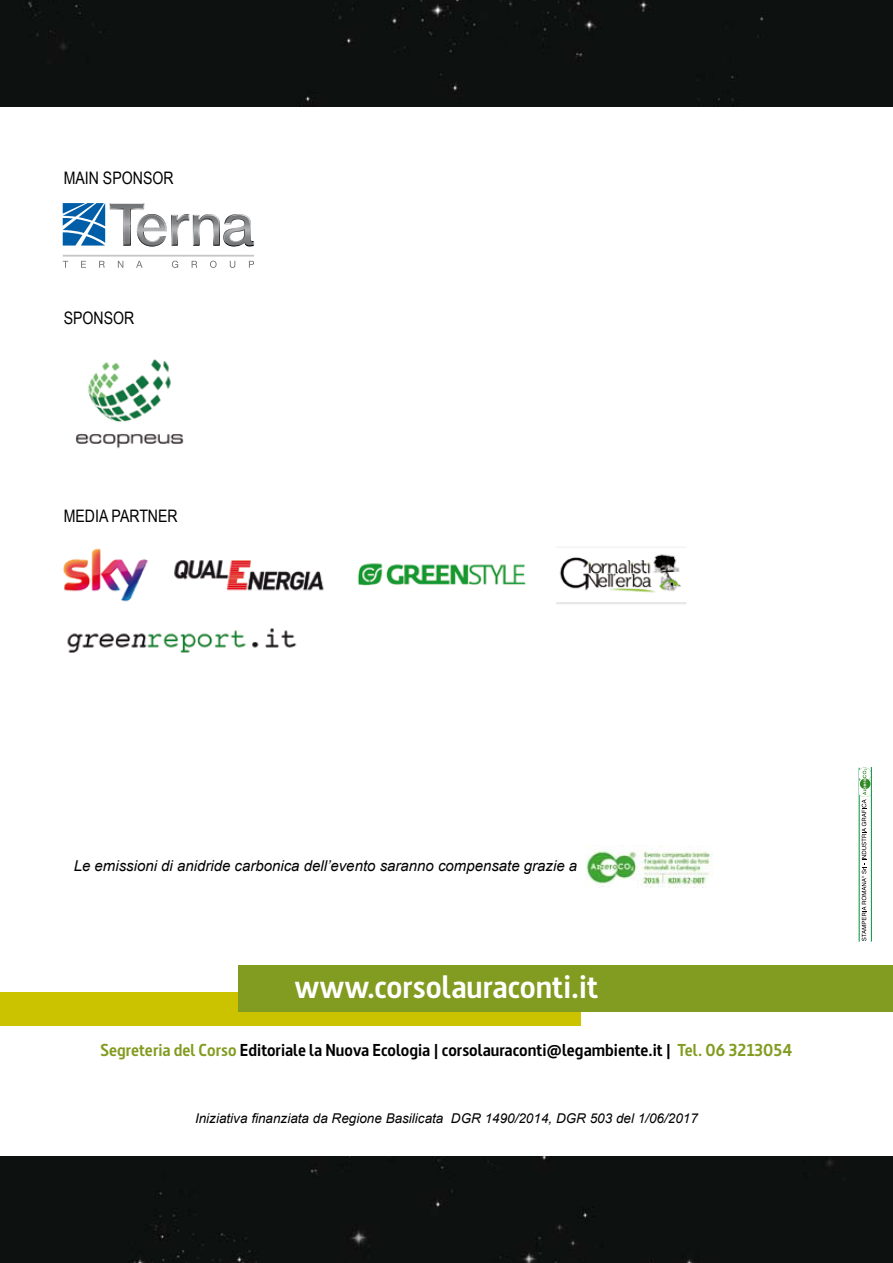
<style>
.page{position:relative;width:893px;height:1263px;background:#fff}
.page>*{position:absolute;margin:0;border:0;box-sizing:border-box;transform-origin:0 0}
.t1{font:700 32.4px "Dsignes";color:#fff}
.t2{font:700 17.25px "Dsignes";color:#000}
.t3{font:17.25px "Arial Narrow";color:#000}
.t4{font:italic 15px "Arial";color:#000}
.t5{font:italic 13.5px "Arial";color:#000}
.t6{font:3px "Helvetica";color:#000}
.s1{color:#819c20}
</style>
<div class="page">
<div style="left:0;top:0;width:893px;height:106px;background:#0d1110"></div>
<div style="left:0;top:1157px;width:893px;height:106px;background:#0d1110"></div>
<img style="left:63px;top:548px;width:623px;height:105px">
<div style="left:0;top:992px;width:581px;height:34px;background:#cbc300"></div>
<div style="left:238px;top:965px;width:655px;height:46px;background:#819c20"></div>
<svg style="left:859px;top:767px;width:12px;height:174px"></svg>
<hr style="left:871px;top:767px;width:1px;height:174px;background:#009036">
<img style="left:75px;top:359px;width:109px;height:90px">
<img style="left:585px;top:845px;width:127px;height:42px">
<svg style="left:63px;top:203px;width:191px;height:43px"></svg>
<hr style="left:63px;top:255px;width:191px;height:2px;background:#c5c6c8">
<svg style="left:81px;top:261px;width:5px;height:7px"></svg>
<svg style="left:99px;top:261px;width:6px;height:7px"></svg>
<svg style="left:118px;top:261px;width:5px;height:7px"></svg>
<svg style="left:136px;top:261px;width:7px;height:7px"></svg>
<svg style="left:172px;top:261px;width:6px;height:7px"></svg>
<svg style="left:192px;top:261px;width:5px;height:7px"></svg>
<svg style="left:210px;top:261px;width:7px;height:7px"></svg>
<svg style="left:230px;top:261px;width:5px;height:7px"></svg>
<svg style="left:249px;top:261px;width:5px;height:7px"></svg>
<p class="t3" style="left:64px;top:165px;width:111px">MAIN SPONSOR</p>
<p class="t3" style="left:64px;top:306px;width:72px">SPONSOR</p>
<p class="t3" style="left:64px;top:503px;width:115px">MEDIA PARTNER</p>
<p class="t4" style="left:74px;top:856px;width:505px">Le emissioni di anidride carbonica dell’evento saranno compensate grazie a</p>
<h1 class="t1" style="left:295px;top:968px;width:305px">www.corsolauraconti.it</h1>
<p class="t2" style="left:100px;top:1040px;width:693px"><span class="s1">Segreteria del Corso</span> Editoriale la Nuova Ecologia | corsolauraconti@legambiente.it | <span class="s1">Tel. 06 3213054</span></p>
<p class="t5" style="left:195px;top:1110px;width:504px">Iniziativa finanziata da Regione Basilicata DGR 1490/2014, DGR 503 del 1/06/2017</p>
<p class="t6" style="left:860px;top:878px;width:4px;rotate:-90deg">®</p>
</div>
